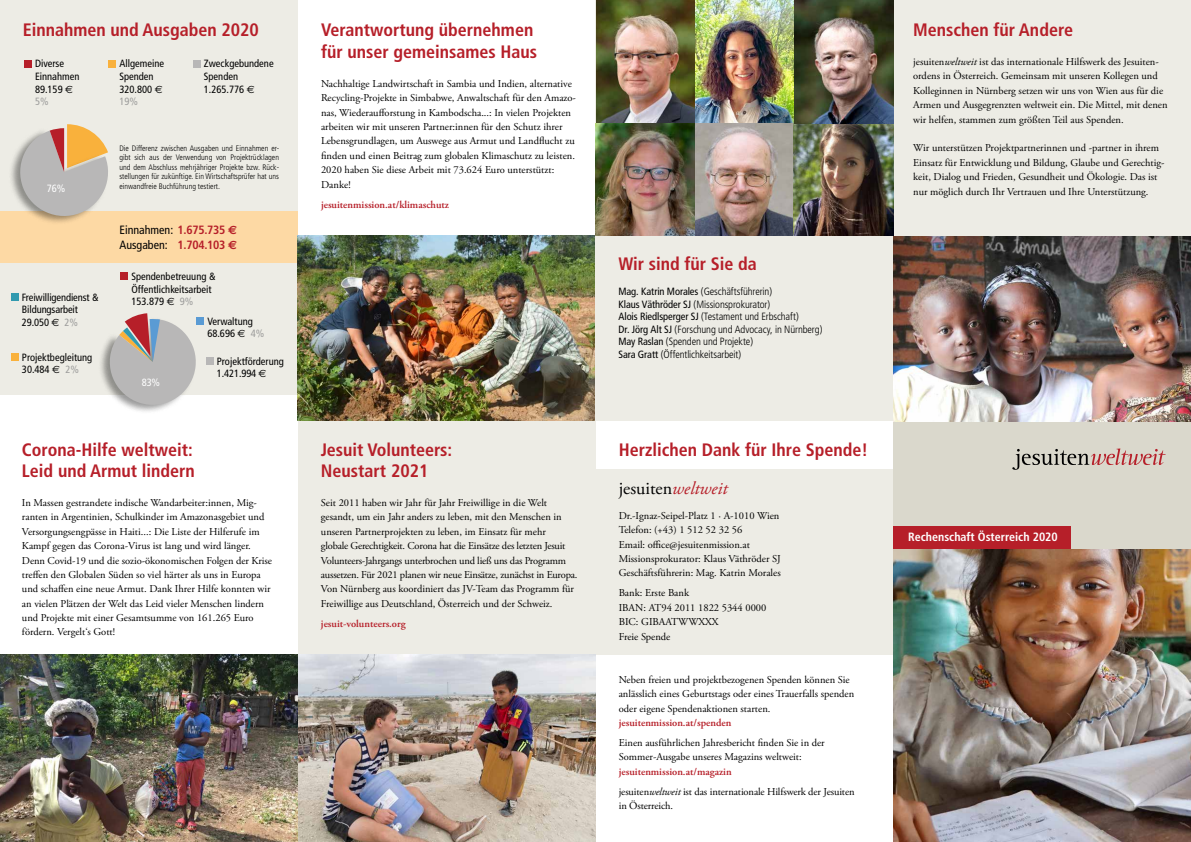
<style>
.page{position:relative;width:1191px;height:842px;background:#fff}
.page>*{position:absolute;margin:0;border:0;box-sizing:border-box;transform-origin:0 0}
.t1{font:700 condensed 18px/21.6px "Frutiger";color:#b61f29}
.t2{font:18px "Adobe Garamond Pro";color:#000}
.t3{font:condensed 12px/14.4px "Frutiger";color:#000}
.t4{font:700 condensed 12px "Frutiger";color:#fff}
.t5{font:10.5px/14.4px "Adobe Garamond Pro";color:#000}
.t6{font:condensed 10.5px/12.6px "Frutiger";color:#000}
.t7{font:300 condensed 10.5px/12.6px "Frutiger";letter-spacing:-.01em;color:#000}
.t8{font:600 10.5px "Adobe Garamond Pro";color:#b61f29}
.t9{font:condensed 10.5px "Frutiger";color:#fff}
.t10{font:300 condensed 8px/9.6px "Frutiger";color:#000;text-align:justify}
.s1{font-family:"Euro Sans";font-stretch:normal}
.s2{color:#9d9d9c}
.s3{font-weight:700;color:#b61f29}
.s4{font-family:"Euro Sans";font-weight:700;font-stretch:normal;color:#b61f29}
.s5{font-weight:400}
.s6{font-style:italic;color:#b61f29}
.s7{font-weight:600;color:#b61f29}
.s8{font-style:italic}
</style>
<div class="page">
<div style="left:0;top:0;width:298px;height:216px;background:#edece5"></div>
<div style="left:298px;top:421px;width:298px;height:421px;background:#edece5"></div>
<div style="left:595px;top:470px;width:298px;height:185px;background:#edece5"></div>
<div style="left:0;top:211px;width:298px;height:52px;background:#fdd9a4"></div>
<div style="left:0;top:263px;width:298px;height:131px;background:#edece5"></div>
<div style="left:893px;top:421px;width:298px;height:135px;background:#dad8cc"></div>
<svg style="left:1012px;top:448px;width:153px;height:22px"></svg>
<img style="left:893px;top:549px;width:298px;height:293px">
<div style="left:893px;top:527px;width:177px;height:22px;background:#b61f29"></div>
<div style="left:24px;top:60px;width:7px;height:7px;background:#b61f29"></div>
<div style="left:11px;top:294px;width:7px;height:7px;background:#329aaf"></div>
<div style="left:121px;top:273px;width:7px;height:7px;background:#b61f29"></div>
<div style="left:206px;top:357px;width:7px;height:7px;background:#b8b7b7"></div>
<div style="left:197px;top:318px;width:7px;height:7px;background:#5a9bd4"></div>
<div style="left:11px;top:353px;width:7px;height:7px;background:#f9b13c"></div>
<div style="left:109px;top:60px;width:7px;height:7px;background:#f9b13c"></div>
<div style="left:193px;top:60px;width:7px;height:7px;background:#b8b7b7"></div>
<img style="left:0;top:655px;width:595px;height:187px">
<img style="left:298px;top:235px;width:297px;height:186px">
<div style="left:595px;top:0;width:298px;height:421px;background:#edece5"></div>
<div style="left:893px;top:0;width:298px;height:421px;background:#edece5"></div>
<img style="left:893px;top:237px;width:298px;height:185px">
<img style="left:596px;top:0;width:297px;height:236px">
<img style="left:695px;top:0;width:99px;height:123px">
<div style="left:98px;top:316px;width:98px;height:98px;background:#000;opacity:.4"></div>
<svg style="left:107px;top:313px;width:91px;height:94px"></svg>
<div style="left:8px;top:127px;width:101px;height:98px;background:#000;opacity:.4"></div>
<svg style="left:14px;top:124px;width:95px;height:98px"></svg>
<h1 class="t1" style="left:23px;top:19px;width:238px">Einnahmen und Ausgaben 2020</h1>
<h1 class="t1" style="left:321px;top:19px;width:218px">Verantwortung übernehmen für unser gemeinsames Haus</h1>
<p class="t5" style="left:321px;top:77px;width:256px">Nachhaltige Landwirtschaft in Sambia und Indien, alternative Recycling-Projekte in Simbabwe, Anwaltschaft für den Amazo&shy;nas, Wiederaufforstung in Kambodscha...: In vielen Projekten arbeiten wir mit unseren Partner:innen für den Schutz ihrer Lebensgrundlagen, um Auswege aus Armut und Landflucht zu finden und einen Beitrag zum globalen Klimaschutz zu leisten.<br>2020 haben Sie diese Arbeit mit 73.624 Euro unterstützt:<br>Danke!</p>
<p class="t8" style="left:321px;top:198px;width:129px">jesuitenmission.at/klimaschutz</p>
<p class="t6" style="left:119px;top:57px;width:46px">Allgemeine<br>Spenden<br>320.800 <span class="s1">€<br></span><span class="s2">19%</span></p>
<p class="t6" style="left:204px;top:57px;width:71px">Zweckgebundene<br>Spenden<br>1.265.776 <span class="s1">€</span></p>
<p class="t6" style="left:35px;top:57px;width:46px">Diverse<br>Einnahmen<br>89.159 <span class="s1">€<br></span><span class="s2">5%</span></p>
<p class="t10" style="left:119px;top:143px;width:161px">Die Differenz zwischen Ausgaben und Einnahmen er&shy;gibt sich aus der Verwendung von Projektrücklagen und dem Abschluss mehrjähriger Projekte bzw. Rück&shy;stellungen für zukünftige. Ein Wirtschaftsprüfer hat uns einwandfreie Buchführung testiert.</p>
<p class="t9" style="left:47px;top:182px;width:20px">76%</p>
<p class="t6" style="left:22px;top:291px;width:78px">Freiwilligendienst &amp;<br>Bildungsarbeit<br>29.050 <span class="s1">€</span> <span class="s2">2%</span></p>
<p class="t6" style="left:22px;top:351px;width:72px">Projektbegleitung<br>30.484 <span class="s1">€</span> <span class="s2">2%</span></p>
<p class="t3" style="left:119px;top:223px;width:119px">Einnahmen: <span class="s3">1.675.735</span> <span class="s4">€<br></span>Ausgaben: <span class="s3">1.704.103</span> <span class="s4">€</span></p>
<p class="t6" style="left:131px;top:270px;width:85px">Spendenbetreuung &amp;<br>Öffentlichkeitsarbeit<br>153.879 <span class="s1">€</span> <span class="s2">9%</span></p>
<p class="t6" style="left:207px;top:315px;width:58px">Verwaltung<br>68.696 <span class="s1">€</span> <span class="s2">4%</span></p>
<p class="t6" style="left:217px;top:355px;width:69px">Projektförderung<br>1.421.994 <span class="s1">€</span></p>
<p class="t9" style="left:142px;top:376px;width:20px">83%</p>
<h1 class="t1" style="left:22px;top:438px;width:174px">Corona-Hilfe weltweit:<br>Leid und Armut lindern</h1>
<p class="t5" style="left:22px;top:496px;width:252px">In Massen gestrandete indische Wandarbeiter:innen, Mig&shy;ranten in Argentinien, Schulkinder im Amazonasgebiet und Versorgungsengpässe in Haiti...: Die Liste der Hilferufe im Kampf gegen das Corona-Virus ist lang und wird länger.<br>Denn Covid-19 und die sozio-ökonomischen Folgen der Krise treffen den Globalen Süden so viel härter als uns in Europa und schaffen eine neue Armut. Dank Ihrer Hilfe konnten wir an vielen Plätzen der Welt das Leid vieler Menschen lindern und Projekte mit einer Gesamtsumme von 161.265 Euro fördern. Vergelt‘s Gott!</p>
<h1 class="t1" style="left:321px;top:438px;width:133px">Jesuit Volunteers:<br>Neustart 2021</h1>
<p class="t5" style="left:321px;top:496px;width:258px">Seit 2011 haben wir Jahr für Jahr Freiwillige in die Welt gesandt, um ein Jahr anders zu leben, mit den Menschen in unseren Partnerprojekten zu leben, im Einsatz für mehr<br>globale Gerechtigkeit. Corona hat die Einsätze des letzten Jesuit Volunteers-Jahrgangs unterbrochen und ließ uns das Programm aussetzen. Für 2021 planen wir neue Einsätze, zunächst in Europa.<br>Von Nürnberg aus koordiniert das JV-Team das Programm für Freiwillige aus Deutschland, Österreich und der Schweiz.</p>
<p class="t8" style="left:321px;top:617px;width:86px">jesuit-volunteers.org</p>
<h1 class="t1" style="left:618px;top:253px;width:140px">Wir sind für Sie da</h1>
<p class="t7" style="left:618px;top:285px;width:205px"><span class="s5">Mag. Katrin Morales</span> (Geschäftsführerin)<br><span class="s5">Klaus Väthröder SJ</span> (Missionsprokurator)<br><span class="s5">Alois Riedlsperger SJ</span> (Testament und Erbschaft)<br><span class="s5">Dr. Jörg Alt SJ</span> (Forschung und Advocacy, in Nürnberg)<br><span class="s5">May Raslan</span> (Spenden und Projekte)<br><span class="s5">Sara Gratt</span> (Öffentlichkeitsarbeit)</p>
<h1 class="t1" style="left:619px;top:438px;width:251px">Herzlichen Dank für Ihre Spende!</h1>
<h1 class="t2" style="left:619px;top:478px;width:110px">jesuiten<span class="s6">weltweit</span></h1>
<p class="t5" style="left:619px;top:508px;width:164px">Dr.-Ignaz-Seipel-Platz 1 · A-1010 Wien Telefon: (+43) 1 512 52 32 56<br>Email: office@jesuitenmission.at Missionsprokurator: Klaus Väthröder SJ Geschäftsführerin: Mag. Katrin Morales</p>
<p class="t5" style="left:619px;top:586px;width:149px">Bank: Erste Bank<br>IBAN: AT94 2011 1822 5344 0000<br>BIC: GIBAATWWXXX<br>Freie Spende</p>
<p class="t5" style="left:619px;top:673px;width:237px">Neben freien und projektbezogenen Spenden können Sie anlässlich eines Geburtstags oder eines Trauerfalls spenden oder eigene Spendenaktionen starten.</p>
<p class="t8" style="left:619px;top:716px;width:114px">jesuitenmission.at/spenden</p>
<p class="t5" style="left:619px;top:736px;width:207px">Einen ausführlichen Jahresbericht finden Sie in der<br>Sommer-Ausgabe unseres Magazins weltweit:</p>
<p class="t5" style="left:619px;top:762px;width:237px;line-height:20.1px"><span class="s7">jesuitenmission.at/magazin<br></span>jesuiten<span class="s8">weltweit</span> ist das internationale Hilfswerk der Jesuiten</p>
<p class="t5" style="left:619px;top:799px;width:56px">in Österreich.</p>
<h1 class="t1" style="left:913px;top:19px;width:161px">Menschen für Andere</h1>
<p class="t5" style="left:913px;top:55px;width:256px">jesuiten<span class="s8">weltweit</span> ist das internationale Hilfswerk des Jesuiten&shy;ordens in Österreich. Gemeinsam mit unseren Kollegen und Kolleginnen in Nürnberg setzen wir uns von Wien aus für die Armen und Ausgegrenzten weltweit ein. Die Mittel, mit denen wir helfen, stammen zum größten Teil aus Spenden.</p>
<p class="t5" style="left:913px;top:141px;width:253px">Wir unterstützen Projektpartnerinnen und -partner in ihrem Einsatz für Entwicklung und Bildung, Glaube und Gerechtig&shy;keit, Dialog und Frieden, Gesundheit und Ökologie. Das ist nur möglich durch Ihr Vertrauen und Ihre Unterstützung.</p>
<p class="t4" style="left:908px;top:530px;width:151px">Rechenschaft Österreich 2020</p>
</div>
